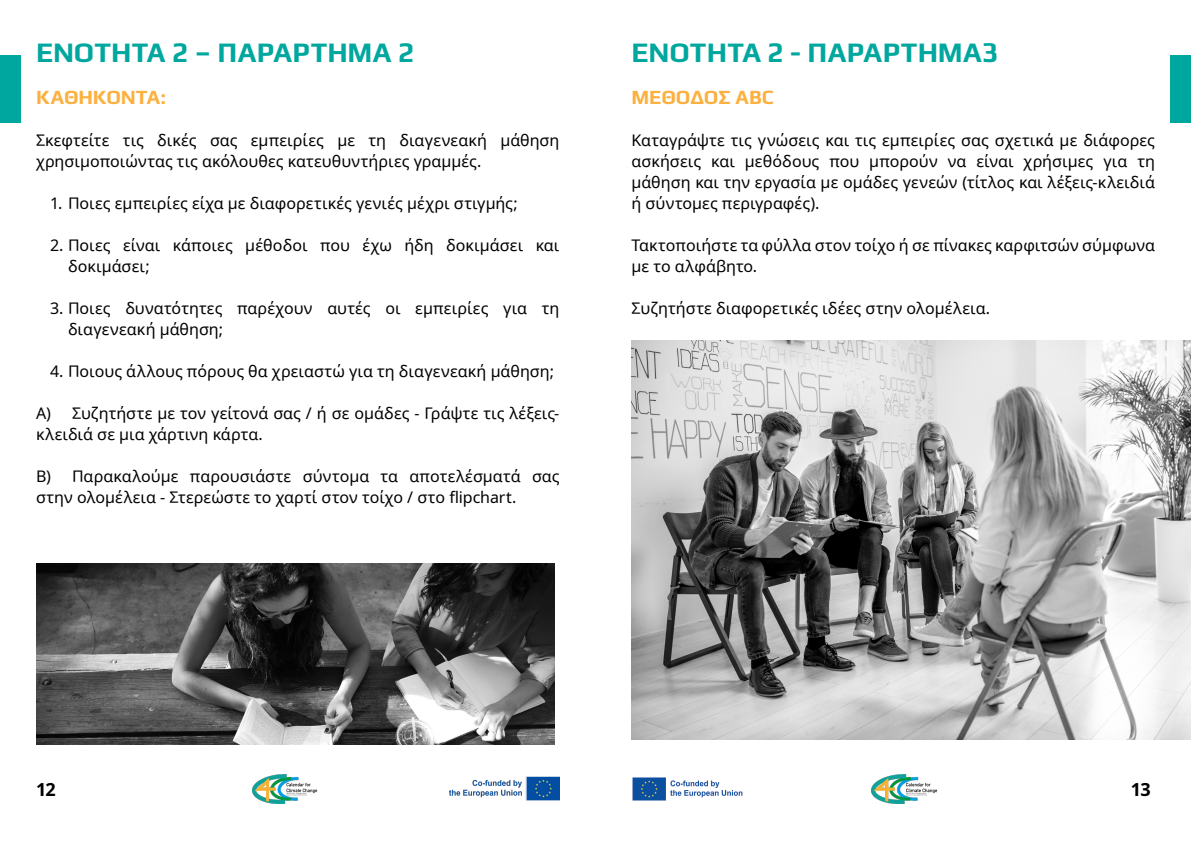
<style>
.page{position:relative;width:1191px;height:842px;background:#fff}
.page>*{position:absolute;margin:0;border:0;box-sizing:border-box;transform-origin:0 0}
.t1{font:700 28px "Play";letter-spacing:.005em;color:#00a79e}
.t2{font:700 20px "Play";color:#fbb03f}
.t3{font:700 18px "Noto Sans";color:#000}
.t4{font:16px/21px "Noto Sans";letter-spacing:.005em;color:#000}
</style>
<div class="page">
<img style="left:449px;top:776px;width:110px;height:24px">
<img style="left:632px;top:777px;width:111px;height:24px">
<img style="left:871px;top:774px;width:66px;height:29px">
<img style="left:252px;top:774px;width:66px;height:29px">
<div style="left:0;top:55px;width:21px;height:68px;background:#00a79e"></div>
<div style="left:1170px;top:55px;width:21px;height:68px;background:#00a79e"></div>
<img style="left:36px;top:563px;width:518px;height:181px">
<img style="left:631px;top:340px;width:560px;height:400px">
<h1 class="t1" style="left:36px;top:33px;width:380px">ΕΝΌΤΗΤΑ 2 – ΠΑΡΆΡΤΗΜΑ 2</h1>
<p class="t2" style="left:36px;top:83px;width:131px">ΚΑΘΉΚΟΝΤΑ:</p>
<p class="t4" style="left:36px;top:130px;width:525px">Σκεφτείτε τις δικές σας εμπειρίες με τη διαγενεακή μάθηση χρησιμοποιώντας τις ακόλουθες κατευθυντήριες γραμμές.</p>
<p class="t4" style="left:50px;top:193px;width:469px">1. Ποιες εμπειρίες είχα με διαφορετικές γενιές μέχρι στιγμής;</p>
<p class="t4" style="left:68px;top:235px;width:493px;text-indent:-18px">2. Ποιες είναι κάποιες μέθοδοι που έχω ήδη δοκιμάσει και δοκιμάσει;</p>
<p class="t4" style="left:68px;top:298px;width:493px;text-indent:-18px">3. Ποιες δυνατότητες παρέχουν αυτές οι εμπειρίες για τη διαγενεακή μάθηση;</p>
<p class="t4" style="left:50px;top:361px;width:505px">4. Ποιους άλλους πόρους θα χρειαστώ για τη διαγενεακή μάθηση;</p>
<p class="t4" style="left:36px;top:403px;width:525px">A) Συζητήστε με τον γείτονά σας / ή σε ομάδες - Γράψτε τις λέξεις&shy;κλειδιά σε μια χάρτινη κάρτα.</p>
<p class="t4" style="left:36px;top:466px;width:525px">B) Παρακαλούμε παρουσιάστε σύντομα τα αποτελέσματά σας στην ολομέλεια - Στερεώστε το χαρτί στον τοίχο / στο flipchart.</p>
<h1 class="t1" style="left:631px;top:33px;width:369px">ΕΝΌΤΗΤΑ 2 - ΠΑΡΆΡΤΗΜΑ3</h1>
<p class="t2" style="left:631px;top:83px;width:144px">ΜΈΘΟΔΟΣ ABC</p>
<p class="t4" style="left:631px;top:130px;width:525px;text-align:justify">Καταγράψτε τις γνώσεις και τις εμπειρίες σας σχετικά με διάφορες ασκήσεις και μεθόδους που μπορούν να είναι χρήσιμες για τη μάθηση και την εργασία με ομάδες γενεών (τίτλος και λέξεις-κλειδιά ή σύντομες περιγραφές).</p>
<p class="t4" style="left:631px;top:235px;width:525px">Τακτοποιήστε τα φύλλα στον τοίχο ή σε πίνακες καρφιτσών σύμφωνα με το αλφάβητο.</p>
<p class="t4" style="left:631px;top:298px;width:360px">Συζητήστε διαφορετικές ιδέες στην ολομέλεια.</p>
<p class="t3" style="left:36px;top:776px;width:21px">12</p>
<p class="t3" style="left:1130px;top:776px;width:22px">13</p>
</div>
